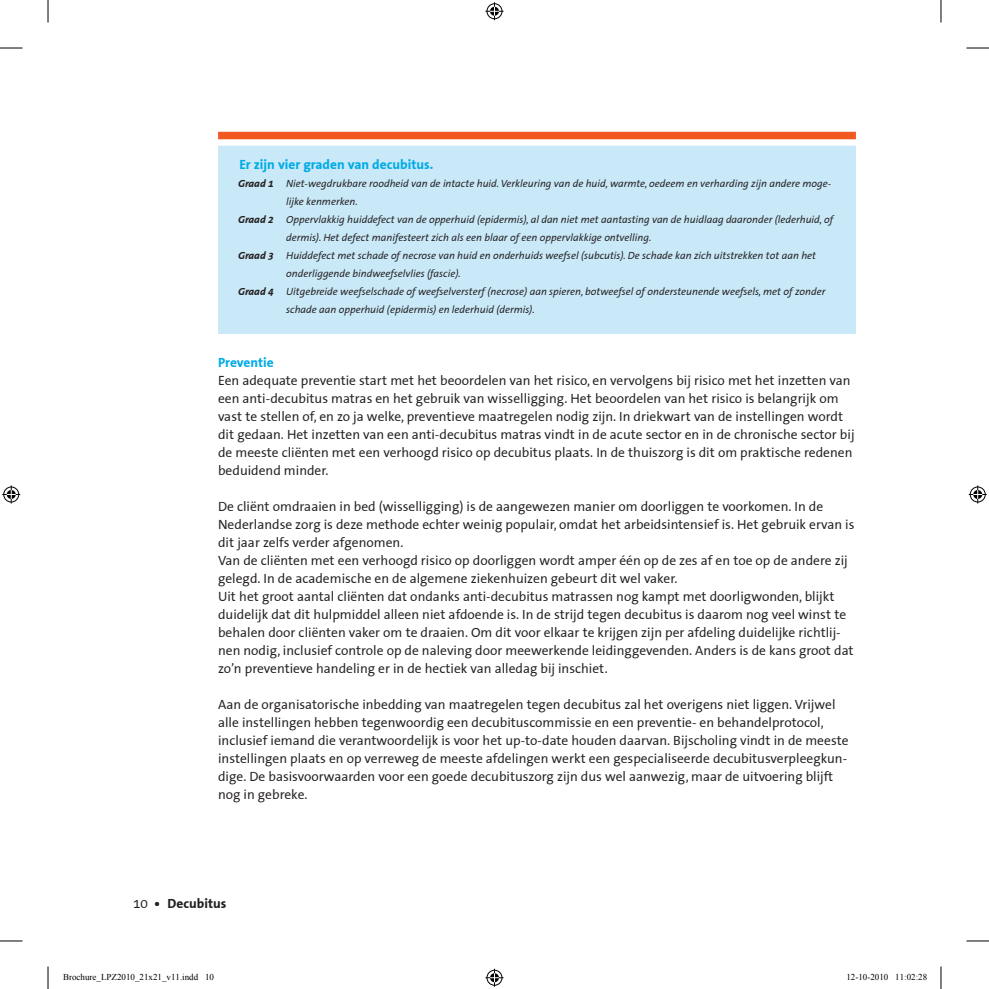
<style>
.page{position:relative;width:989px;height:989px;background:#fff}
.page>*{position:absolute;margin:0;border:0;box-sizing:border-box;transform-origin:0 0}
.t1{font:13.5px/18px "The Sans Correspondence";color:#231f20}
.t2{font:700 13.5px "The Sans Correspondence";color:#00abe6}
.t3{font:700 13.5px "The Sans Correspondence";color:#231f20}
.t4{font:italic 10.5px "The Sans Correspondence";color:#231f20}
.t5{font:9px "Times New Roman";color:#000}
.s1{font-weight:700}
.s2{font-weight:400}
</style>
<div class="page">
<div style="left:218px;top:157px;width:638px;height:177px;background:#c9e9f8"></div>
<div style="left:218px;top:132px;width:638px;height:7px;background:#f15921"></div>
<div style="left:218px;top:146px;width:638px;height:21px;background:#c9e9f8"></div>
<svg style="left:0;top:48px;width:22px;height:1px"></svg>
<svg style="left:966px;top:48px;width:23px;height:1px"></svg>
<svg style="left:0;top:941px;width:22px;height:1px"></svg>
<svg style="left:966px;top:941px;width:23px;height:1px"></svg>
<svg style="left:48px;top:0;width:1px;height:22px"></svg>
<svg style="left:48px;top:966px;width:1px;height:23px"></svg>
<svg style="left:941px;top:0;width:1px;height:22px"></svg>
<svg style="left:941px;top:966px;width:1px;height:23px"></svg>
<svg style="left:485px;top:2px;width:18px;height:18px"></svg>
<svg style="left:485px;top:969px;width:18px;height:18px"></svg>
<svg style="left:2px;top:485px;width:18px;height:18px"></svg>
<svg style="left:969px;top:485px;width:18px;height:18px"></svg>
<p class="t2" style="left:239px;top:157px;width:196px">Er zijn vier graden van decubitus.</p>
<p class="t4" style="left:238px;top:178px;width:595px"><span class="s1">Graad 1</span> Niet-wegdrukbare roodheid van de intacte huid. Verkleuring van de huid, warmte, oedeem en verharding zijn andere moge-</p>
<p class="t4" style="left:286px;top:196px;width:73px">lijke kenmerken.</p>
<p class="t4" style="left:238px;top:214px;width:597px"><span class="s1">Graad 2</span> Oppervlakkig huiddefect van de opperhuid (epidermis), al dan niet met aantasting van de huidlaag daaronder (lederhuid, of</p>
<p class="t4" style="left:286px;top:232px;width:367px">dermis). Het defect manifesteert zich als een blaar of een oppervlakkige ontvelling.</p>
<p class="t4" style="left:238px;top:250px;width:579px"><span class="s1">Graad 3</span> Huiddefect met schade of necrose van huid en onderhuids weefsel (subcutis). De schade kan zich uitstrekken tot aan het</p>
<p class="t4" style="left:286px;top:268px;width:176px">onderliggende bindweefselvlies (fascie).</p>
<p class="t4" style="left:238px;top:286px;width:589px"><span class="s1">Graad 4</span> Uitgebreide weefselschade of weefselversterf (necrose) aan spieren, botweefsel of ondersteunende weefsels, met of zonder</p>
<p class="t4" style="left:286px;top:304px;width:250px">schade aan opperhuid (epidermis) en lederhuid (dermis).</p>
<p class="t2" style="left:218px;top:355px;width:57px">Preventie</p>
<p class="t1" style="left:218px;top:372px;width:638px">Een adequate preventie start met het beoordelen van het risico, en vervolgens bij risico met het inzetten van een anti-decubitus matras en het gebruik van wisselligging. Het beoordelen van het risico is belangrijk om vast te stellen of, en zo ja welke, preventieve maatregelen nodig zijn. In driekwart van de instellingen wordt dit gedaan. Het inzetten van een anti-decubitus matras vindt in de acute sector en in de chronische sector bij de meeste cliënten met een verhoogd risico op decubitus plaats. In de thuiszorg is dit om praktische redenen beduidend minder.</p>
<p class="t1" style="left:218px;top:498px;width:638px">De cliënt omdraaien in bed (wisselligging) is de aangewezen manier om doorliggen te voorkomen. In de Nederlandse zorg is deze methode echter weinig populair, omdat het arbeidsintensief is. Het gebruik ervan is dit jaar zelfs verder afgenomen.<br>Van de cliënten met een verhoogd risico op doorliggen wordt amper één op de zes af en toe op de andere zij gelegd. In de academische en de algemene ziekenhuizen gebeurt dit wel vaker.<br>Uit het groot aantal cliënten dat ondanks anti-decubitus matrassen nog kampt met doorligwonden, blijkt duidelijk dat dit hulpmiddel alleen niet afdoende is. In de strijd tegen decubitus is daarom nog veel winst te behalen door cliënten vaker om te draaien. Om dit voor elkaar te krijgen zijn per afdeling duidelijke richtlij&shy;nen nodig, inclusief controle op de naleving door meewerkende leidinggevenden. Anders is de kans groot dat zo’n preventieve handeling er in de hectiek van alledag bij inschiet.</p>
<p class="t1" style="left:218px;top:696px;width:632px">Aan de organisatorische inbedding van maatregelen tegen decubitus zal het overigens niet liggen. Vrijwel alle instellingen hebben tegenwoordig een decubituscommissie en een preventie- en behandelprotocol, inclusief iemand die verantwoordelijk is voor het up-to-date houden daarvan. Bijscholing vindt in de meeste instellingen plaats en op verreweg de meeste afdelingen werkt een gespecialiseerde decubitusverpleegkun&shy;dige. De basisvoorwaarden voor een goede decubituszorg zijn dus wel aanwezig, maar de uitvoering blijft nog in gebreke.</p>
<p class="t3" style="left:133px;top:896px;width:95px"><span class="s2">10</span> • Decubitus</p>
<p class="t5" style="left:63px;top:971px;width:152px">Brochure_LPZ2010_21x21_v11.indd 10</p>
<p class="t5" style="left:846px;top:971px;width:82px">12-10-2010 11:02:28</p>
</div>
